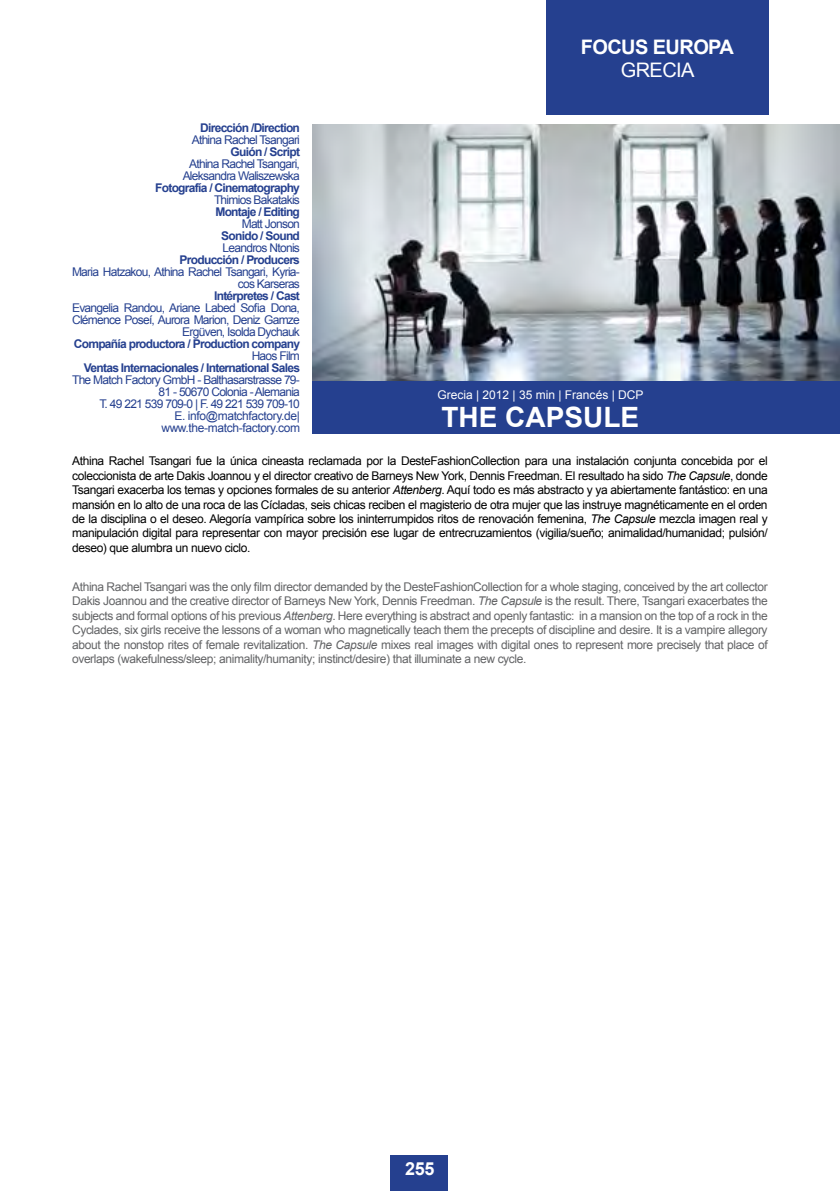
<style>
.page{position:relative;width:840px;height:1191px;background:#fff}
.page>*{position:absolute;margin:0;border:0;box-sizing:border-box;transform-origin:0 0}
.t1{font:700 28px "Arial";color:#fff}
.t2{font:700 20px "Arial";letter-spacing:-.03em;color:#fff}
.t3{font:20px "Arial";letter-spacing:-.03em;color:#fff}
.t4{font:700 18px "Arial";color:#fff}
.t5{font:12px/14.4px "Arial";letter-spacing:-.03em;color:#000;text-align:justify}
.t6{font:12px/14.4px "Arial";letter-spacing:-.03em;color:#636466;text-align:justify}
.t7{font:12px/12px "Arial";letter-spacing:-.06em;color:#25408f;text-align:right}
.t8{font:700 12px "Arial";letter-spacing:-.06em;color:#25408f}
.t9{font:12px "Arial";color:#fff}
.s1{font-style:italic}
</style>
<div class="page">
<div style="left:546px;top:0;width:222px;height:115px;background:#25408f"></div>
<div style="left:390px;top:1155px;width:58px;height:36px;background:#25408f"></div>
<div style="left:312px;top:381px;width:527px;height:53px;background:#25408f"></div>
<img style="left:312px;top:125px;width:527px;height:256px">
<h2 class="t2" style="left:580px;top:34px;width:155px">FOCUS EUROPA</h2>
<p class="t8" style="left:200px;top:120px;width:101px">Dirección /Direction</p>
<p class="t7" style="left:192px;top:134px;width:110px">Athina Rachel Tsangari</p>
<p class="t8" style="left:230px;top:144px;width:71px">Guión / Script</p>
<p class="t7" style="left:182px;top:158px;width:119px;text-align:center">Athina Rachel Tsangari,<br>Aleksandra Waliszewska</p>
<p class="t8" style="left:155px;top:180px;width:146px">Fotografía / Cinematography</p>
<p class="t7" style="left:214px;top:194px;width:87px">Thimios Bakatakis</p>
<p class="t8" style="left:215px;top:204px;width:86px">Montaje / Editing</p>
<p class="t7" style="left:241px;top:218px;width:60px">Matt Jonson</p>
<p class="t8" style="left:221px;top:228px;width:80px">Sonido / Sound</p>
<p class="t7" style="left:222px;top:242px;width:79px">Leandros Ntonis</p>
<p class="t8" style="left:179px;top:252px;width:122px">Producción / Producers</p>
<p class="t7" style="left:72px;top:266px;width:229px">Maria Hatzakou, Athina Rachel Tsangari, Kyria&shy;cos Karseras</p>
<p class="t8" style="left:214px;top:288px;width:87px">Intérpretes / Cast</p>
<p class="t7" style="left:72px;top:302px;width:229px">Evangelia Randou, Ariane Labed Sofia Dona,<br>Clémence Poseí, Aurora Marion, Deniz Gamze<br>Ergüven, Isolda Dychauk</p>
<p class="t8" style="left:74px;top:336px;width:227px">Compañía productora / Production company</p>
<p class="t7" style="left:251px;top:350px;width:50px">Haos Film</p>
<p class="t8" style="left:84px;top:360px;width:217px">Ventas Internacionales / International Sales</p>
<p class="t7" style="left:72px;top:374px;width:229px">The Match Factory GmbH - Balthasarstrasse 79- 81 - 50670 Colonia - Alemania<br>T. 49 221 539 709-0 | F. 49 221 539 709-10<br>E. info@matchfactory.de| www.the-match-factory.com</p>
<h2 class="t3" style="left:620px;top:57px;width:75px">GRECIA</h2>
<p class="t9" style="left:437px;top:387px;width:207px">Grecia | 2012 | 35 min | Francés | DCP</p>
<h1 class="t1" style="left:441px;top:398px;width:104px">The Caps</h1>
<h1 class="t1" style="left:583px;top:398px;width:54px">ule</h1>
<p class="t5" style="left:72px;top:454px;width:697px">Athina Rachel Tsangari fue la única cineasta reclamada por la DesteFashionCollection para una instalación conjunta concebida por el coleccionista de arte Dakis Joannou y el director creativo de Barneys New York, Dennis Freedman. El resultado ha sido <span class="s1">The Capsule</span>, donde Tsangari exacerba los temas y opciones formales de su anterior <span class="s1">Attenberg</span>. Aquí todo es más abstracto y ya abiertamente fantástico: en una mansión en lo alto de una roca de las Cícladas, seis chicas reciben el magisterio de otra mujer que las instruye magnéticamente en el orden de la disciplina o el deseo. Alegoría vampírica sobre los ininterrumpidos ritos de renovación femenina, <span class="s1">The Capsule</span> mezcla imagen real y manipulación digital para representar con mayor precisión ese lugar de entrecruzamientos (vigilia/sueño; animalidad/humanidad; pulsión/ deseo) que alumbra un nuevo ciclo.</p>
<p class="t6" style="left:72px;top:579px;width:697px">Athina Rachel Tsangari was the only film director demanded by the DesteFashionCollection for a whole staging, conceived by the art collector Dakis Joannou and the creative director of Barneys New York, Dennis Freedman. <span class="s1">The Capsule</span> is the result. There, Tsangari exacerbates the subjects and formal options of his previous <span class="s1">Attenberg</span>. Here everything is abstract and openly fantastic: in a mansion on the top of a rock in the Cyclades, six girls receive the lessons of a woman who magnetically teach them the precepts of discipline and desire. It is a vampire allegory about the nonstop rites of female revitalization. <span class="s1">The Capsule</span> mixes real images with digital ones to represent more precisely that place of overlaps (wakefulness/sleep; animality/humanity; instinct/desire) that illuminate a new cycle.</p>
<h3 class="t4" style="left:405px;top:1157px;width:31px">255</h3>
</div>
